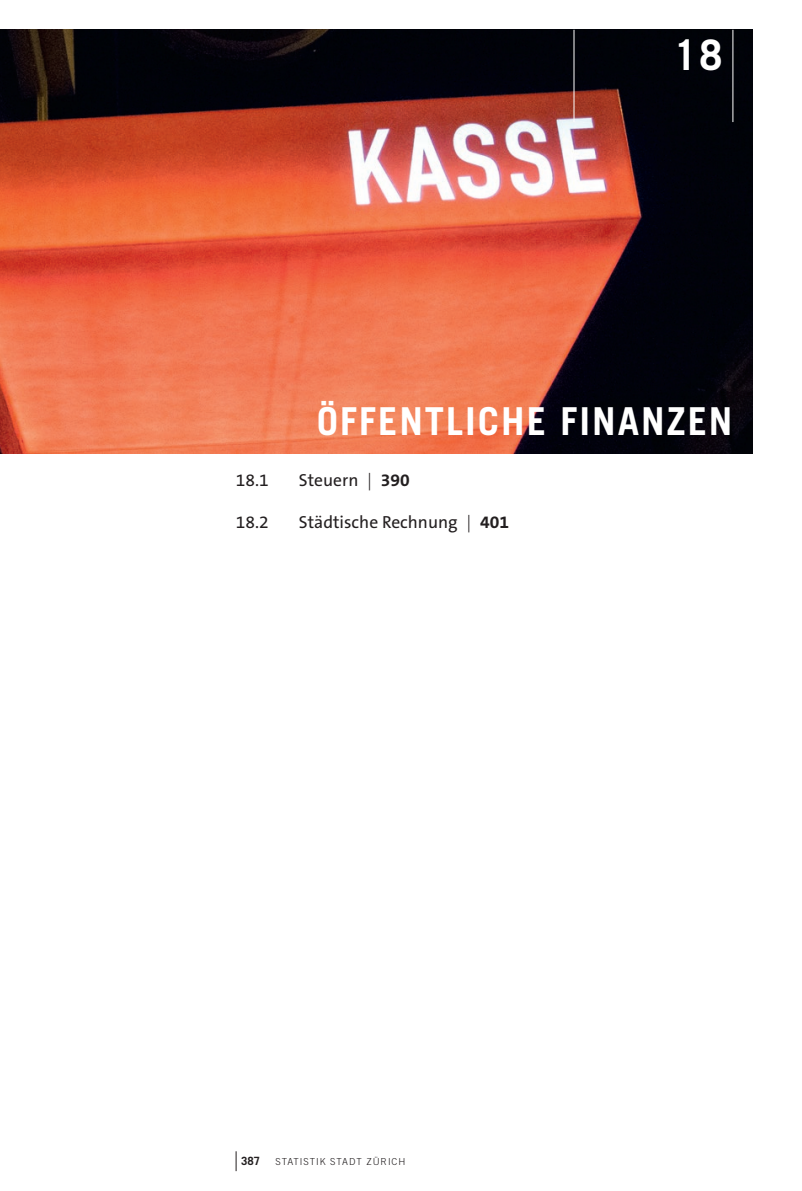
<style>
.page{position:relative;width:802px;height:1191px;background:#fff}
.page>*{position:absolute;margin:0;border:0;box-sizing:border-box;transform-origin:0 0}
._301-TOC-kapitelzahl{font:700 42px "Trade Gothic LT Std";color:#fff}
._300-TOC-kapiteltite{font:700 38.5px "Trade Gothic LT Std";letter-spacing:.05em;color:#fff}
._920-I-kapitelindex{font:17.5px "The Sans OT5 Plain";color:#231f20}
._410-pagina{font:700 11.38px "Trade Gothic LT Std";color:#231f20}
._411-fusssteg{font:300 9.62px "Trade Gothic LT Std";letter-spacing:.1em;color:#231f20}
.s1{font-family:"The Sans OT3";font-weight:300}
.s2{font-family:"The Sans OT7";font-weight:700}
</style>
<div class="page">
<img style="left:0;top:30px;width:752px;height:423px">
<hr style="left:573px;top:30px;width:1px;height:92px;background:#fff">
<hr style="left:732px;top:30px;width:1px;height:92px;background:#fff">
<svg style="left:236px;top:1151px;width:1px;height:20px"></svg>
<p class="_301-TOC-kapitelzahl" style="left:673px;top:29px;width:50px">18</p>
<p class="_300-TOC-kapiteltite" style="left:317px;top:397px;width:417px">ÖFFENTLICHE FINANZEN</p>
<p class="_920-I-kapitelindex" style="left:236px;top:469px;width:34px">18.1</p>
<p class="_920-I-kapitelindex" style="left:299px;top:469px;width:112px">Steuern <span class="s1">|</span> <span class="s2">390</span></p>
<p class="_920-I-kapitelindex" style="left:236px;top:511px;width:34px">18.2</p>
<p class="_920-I-kapitelindex" style="left:299px;top:511px;width:211px">Städtische Rechnung <span class="s1">|</span> <span class="s2">401</span></p>
<p class="_410-pagina" style="left:241px;top:1153px;width:20px">387</p>
<p class="_411-fusssteg" style="left:275px;top:1155px;width:131px">STATISTIK STADT ZÜRICH</p>
</div>
